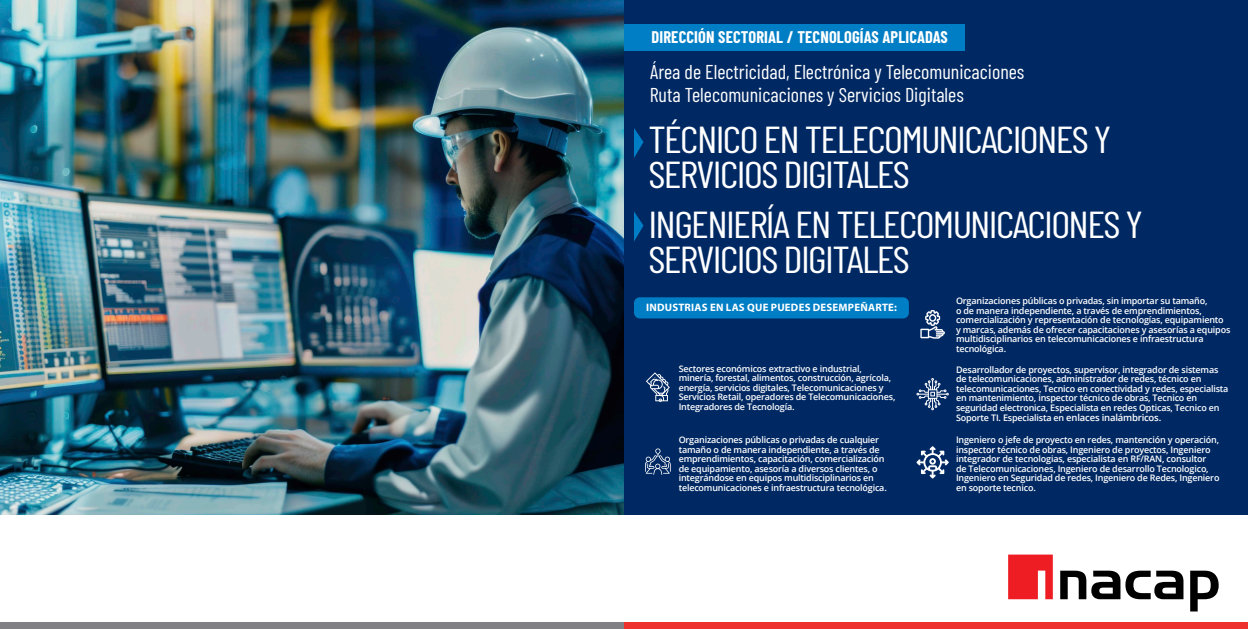
<style>
.page{position:relative;width:1248px;height:629px;background:#fff}
.page>*{position:absolute;margin:0;border:0;box-sizing:border-box;transform-origin:0 0}
.t1{font:37.5px/35px "Barlow Condensed";letter-spacing:-.04em;color:#fff;scale:1.1 1}
.t2{font:20px/22.4px "Barlow Condensed";color:#fff}
.t3{font:700 16.45px "Barlow Condensed";letter-spacing:.01em;color:#fff}
.t4{font:700 10.8px "Myriad Pro";letter-spacing:.02em;color:#fff}
.t5{font:600 9px/9.5px "Open Sans";letter-spacing:-.02em;color:#fff}
.s1{font-size:9.5px}
</style>
<div class="page">
<div style="left:624px;top:0;width:624px;height:514px;background:#002964"></div>
<svg style="left:1008px;top:554px;width:44px;height:45px"></svg>
<svg style="left:1060px;top:571px;width:123px;height:28px"></svg>
<svg style="left:1190px;top:571px;width:28px;height:40px"></svg>
<div style="left:0;top:622px;width:624px;height:7px;background:#818185"></div>
<div style="left:624px;top:622px;width:624px;height:7px;background:#ee312c"></div>
<div style="left:624px;top:24px;width:340px;height:27px;background:#007ec5"></div>
<svg style="left:634px;top:128px;width:9px;height:30px"></svg>
<svg style="left:634px;top:212px;width:9px;height:29px"></svg>
<img style="left:0;top:0;width:624px;height:514px">
<div style="left:634px;top:297px;width:275px;height:21px;background:#007ec5;border-radius:6px"></div>
<svg style="left:920px;top:310px;width:25px;height:29px"></svg>
<svg style="left:916px;top:378px;width:32px;height:32px"></svg>
<svg style="left:645px;top:448px;width:25px;height:27px"></svg>
<svg style="left:916px;top:446px;width:32px;height:32px"></svg>
<svg style="left:646px;top:372px;width:24px;height:30px"></svg>
<h3 class="t3" style="left:651px;top:25px;width:298px">DIRECCIÓN SECTORIAL / TECNOLOGÍAS APLICADAS</h3>
<h2 class="t2" style="left:649px;top:59px;width:376px">Área de Electricidad, Electrónica y Telecomunicaciones<br>Ruta Telecomunicaciones y Servicios Digitales</h2>
<h1 class="t1" style="left:648px;top:119px;width:422px">TÉCNICO EN TELECOMUNICACIONES Y<br>SERVICIOS DIGITALES</h1>
<h1 class="t1" style="left:648px;top:204px;width:451px">INGENIERÍA EN TELECOMUNICACIONES Y<br>SERVICIOS DIGITALES</h1>
<p class="t4" style="left:646px;top:301px;width:252px">INDUSTRIAS EN LAS QUE PUEDES DESEMPEÑARTE:</p>
<p class="t5" style="left:956px;top:296px;width:276px">Organizaciones públicas o privadas, sin importar su tamaño,<br>o de manera independiente, a través de emprendimientos, comercialización y representación de tecnologías, equipamiento y marcas, además de ofrecer capacitaciones y asesorías a equipos multidisciplinarios en telecomunicaciones e infraestructura tecnológica.</p>
<p class="t5" style="left:956px;top:364px;width:274px">Desarrollador de proyectos, supervisor, integrador de sistemas de telecomunicaciones, administrador de redes, técnico en telecomunicaciones, Tecnico en conectividad y redes, especialista en mantenimiento, inspector técnico de obras, Tecnico en seguridad electronica, Especialista en redes Opticas, Tecnico en Soporte TI. Especialista en <span class="s1">enlaces inalámbricos.</span></p>
<p class="t5" style="left:678px;top:435px;width:210px">Organizaciones públicas o privadas de cualquier tamaño o de manera independiente, a través de emprendimientos, capacitación, comercialización de equipamiento, asesoría a diversos clientes, o integrándose en equipos multidisciplinarios en telecomunicaciones e infraestructura tecnológica.</p>
<p class="t5" style="left:956px;top:435px;width:265px">Ingeniero o jefe de proyecto en redes, mantención y operación, inspector técnico de obras, Ingeniero de proyectos, Ingeniero integrador de tecnologias, especialista en RF/RAN, consultor<br>de Telecomunicaciones, Ingeniero de desarrollo Tecnologico, Ingeniero en Seguridad de redes, Ingeniero de Redes, Ingeniero en soporte tecnico.</p>
<p class="t5" style="left:678px;top:364px;width:218px">Sectores económicos extractivo e industrial, minería, forestal, alimentos, construcción, agrícola, energía, servicios digitales, Telecomunicaciones y Servicios Retail, operadores de Telecomunicaciones, Integradores de Tecnología.</p>
</div>
